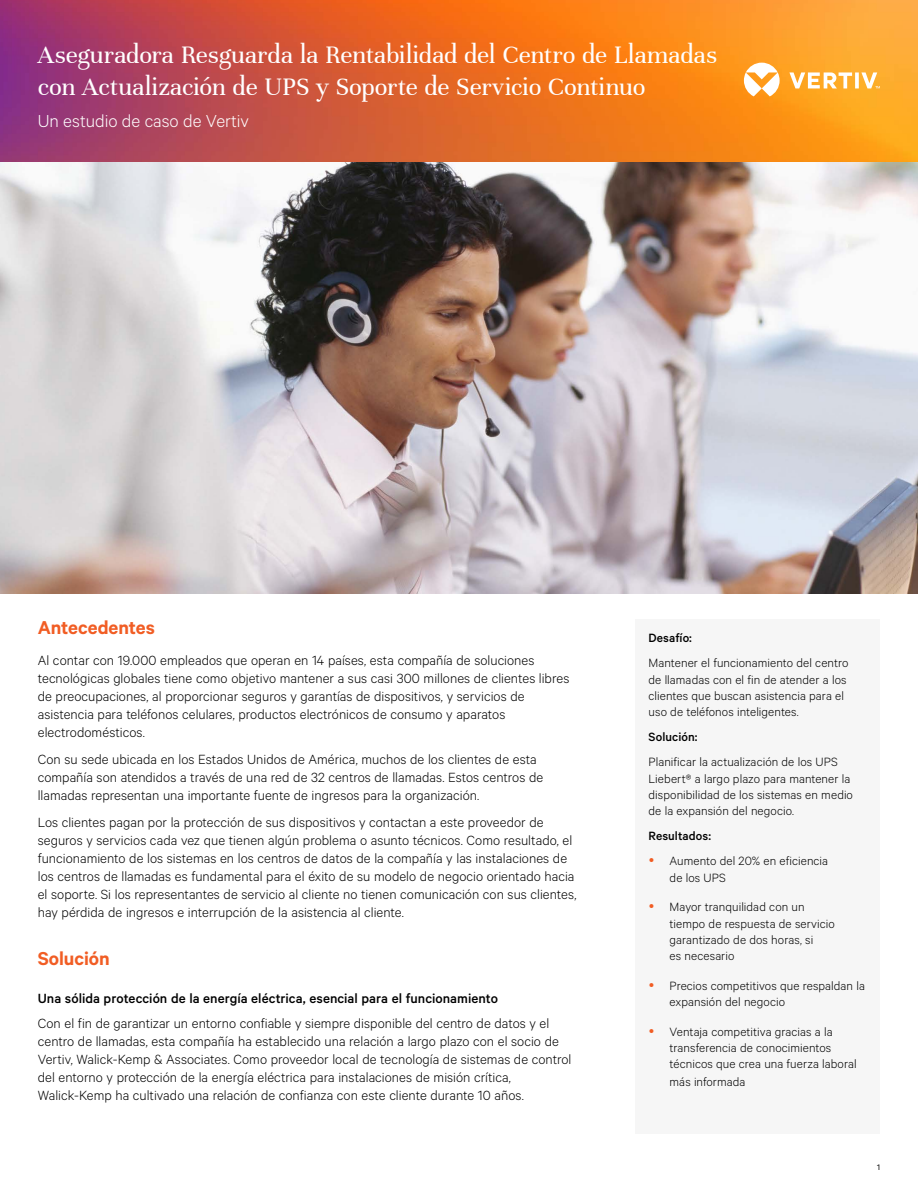
<style>
.page{position:relative;width:918px;height:1188px;background:#fff}
.page>*{position:absolute;margin:0;border:0;box-sizing:border-box;transform-origin:0 0}
.t1{font:27px/32.4px "Unna";letter-spacing:-.005em;color:#fff}
.t2{font:600 21px "Calibre";color:#f15d24}
.t3{font:300 19.5px "Calibre";color:#fff}
.t4{font:300 15px/18px "Calibre";color:#000}
.t5{font:500 15px "Calibre";color:#000}
.t6{font:300 13.5px/16.2px "Calibre";letter-spacing:.005em;color:#000}
.t7{font:500 13.5px "Calibre";letter-spacing:.005em;color:#000}
.t8{font:9px "Calibre";color:#000}
</style>
<div class="page">
<img style="left:0;top:0;width:918px;height:594px">
<svg style="left:744px;top:63px;width:136px;height:33px"></svg>
<div style="left:635px;top:620px;width:245px;height:514px;background:#f6f6f6"></div>
<h1 class="t1" style="left:38px;top:38px;width:681px">Aseguradora Resguarda la Rentabilidad del Centro de Llamadas con Actualización de UPS y Soporte de Servicio Continuo</h1>
<h3 class="t3" style="left:38px;top:110px;width:213px">Un estudio de caso de Vertiv</h3>
<h2 class="t2" style="left:38px;top:615px;width:119px">Antecedentes</h2>
<p class="t4" style="left:38px;top:651px;width:533px">Al contar con 19.000 empleados que operan en 14 países, esta compañía de soluciones tecnológicas globales tiene como objetivo mantener a sus casi 300 millones de clientes libres de preocupaciones, al proporcionar seguros y garantías de dispositivos, y servicios de asistencia para teléfonos celulares, productos electrónicos de consumo y aparatos electrodomésticos.</p>
<p class="t4" style="left:38px;top:750px;width:507px">Con su sede ubicada en los Estados Unidos de América, muchos de los clientes de esta compañía son atendidos a través de una red de 32 centros de llamadas. Estos centros de llamadas representan una importante fuente de ingresos para la organización.</p>
<p class="t4" style="left:38px;top:813px;width:540px">Los clientes pagan por la protección de sus dispositivos y contactan a este proveedor de seguros y servicios cada vez que tienen algún problema o asunto técnicos. Como resultado, el funcionamiento de los sistemas en los centros de datos de la compañía y las instalaciones de los centros de llamadas es fundamental para el éxito de su modelo de negocio orientado hacia el soporte. Si los representantes de servicio al cliente no tienen comunicación con sus clientes, hay pérdida de ingresos e interrupción de la asistencia al cliente.</p>
<h2 class="t2" style="left:38px;top:946px;width:73px">Solución</h2>
<p class="t5" style="left:38px;top:990px;width:462px">Una sólida protección de la energía eléctrica, esencial para el funcionamiento</p>
<p class="t4" style="left:38px;top:1013px;width:535px">Con el fin de garantizar un entorno confiable y siempre disponible del centro de datos y el centro de llamadas, esta compañía ha establecido una relación a largo plazo con el socio de Vertiv, Walick-Kemp &amp; Associates. Como proveedor local de tecnología de sistemas de control del entorno y protección de la energía eléctrica para instalaciones de misión crítica, Walick-Kemp ha cultivado una relación de confianza con este cliente durante 10 años.</p>
<p class="t7" style="left:649px;top:630px;width:45px">Desafío:</p>
<p class="t6" style="left:649px;top:655px;width:201px">Mantener el funcionamiento del centro de llamadas con el fin de atender a los clientes que buscan asistencia para el uso de teléfonos inteligentes.</p>
<p class="t7" style="left:649px;top:729px;width:50px">Solución:</p>
<p class="t6" style="left:649px;top:754px;width:206px">Planificar la actualización de los UPS Liebert® a largo plazo para mantener la disponibilidad de los sistemas en medio de la expansión del negocio.</p>
<p class="t7" style="left:649px;top:828px;width:64px">Resultados:</p>
<p class="t6" style="left:670px;top:853px;width:160px">Aumento del 20% en eficiencia de los UPS</p>
<p class="t6" style="left:670px;top:898px;width:167px">Mayor tranquilidad con un tiempo de respuesta de servicio garantizado de dos horas, si<br>es necesario</p>
<p class="t6" style="left:670px;top:977px;width:197px">Precios competitivos que respaldan la expansión del negocio</p>
<p class="t6" style="left:670px;top:1023px;width:189px">Ventaja competitiva gracias a la transferencia de conocimientos técnicos que crea una fuerza laboral</p>
<p class="t6" style="left:670px;top:1073px;width:77px">más informada</p>
<p class="t8" style="left:877px;top:1162px;width:4px">1</p>
</div>
